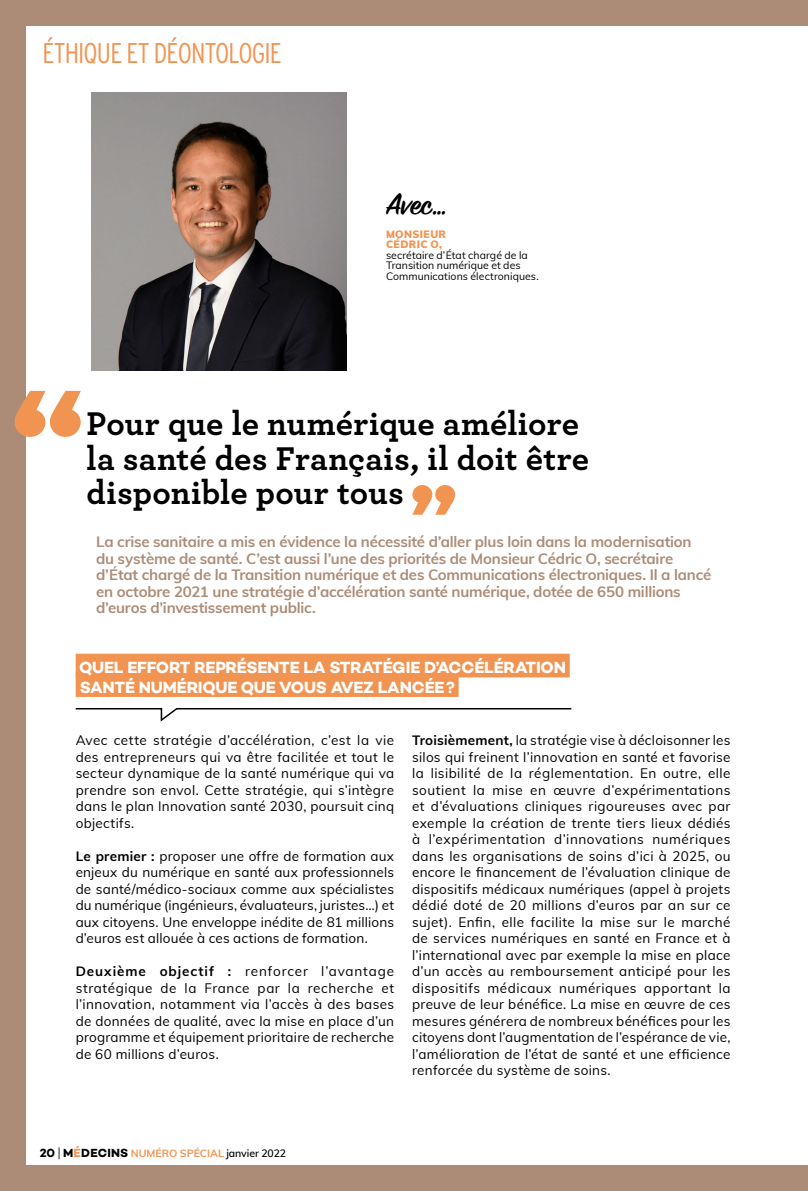
<style>
.page{position:relative;width:808px;height:1191px;background:#fff}
.page>*{position:absolute;margin:0;border:0;box-sizing:border-box;transform-origin:0 0}
.t1{font:700 34.5px/34.5px "Archer";letter-spacing:.005em;color:#000}
.t2{font:600 33.3px "Sign Painter House Script";color:#000}
.t3{font:300 condensed 28.5px "Interstate";letter-spacing:-.03em;color:#f29451}
.t4{font:700 16.5px/19.5px "Campton";letter-spacing:-.01em;color:#fff}
.t5{font:700 15px/16.5px "Muli";letter-spacing:-.015em;color:#ac8c76}
.t6{font:13.5px/16.5px "Muli";letter-spacing:.02em;color:#000;text-align:justify}
.t7{font:10.5px/10.5px "Muli";letter-spacing:.005em;color:#000}
.t8{font:700 10.5px "Muli";letter-spacing:.01em;color:#f29451}
.t9{font:900 10.5px/10.5px "Muli";letter-spacing:.03em;color:#f29451}
.s1{font-weight:700}
.s2{font-family:"Campton";font-size:12px;color:#000}
.s3{font-family:"Interstate";font-weight:300;font-stretch:condensed;font-size:12px;color:#000}
.s4{font-family:"Campton";font-size:12px}
.s5{font-weight:600;color:#000}
</style>
<div class="page">
<svg style="left:75px;top:708px;width:497px;height:14px"></svg>
<div style="left:0;top:0;width:25px;height:1191px;background:#ac8c76"></div>
<div style="left:0;top:0;width:808px;height:25px;background:#ac8c76"></div>
<div style="left:0;top:1165px;width:808px;height:26px;background:#ac8c76"></div>
<svg style="left:412px;top:485px;width:43px;height:30px"></svg>
<svg style="left:15px;top:391px;width:66px;height:46px"></svg>
<img style="left:91px;top:92px;width:255px;height:278px">
<div style="left:76px;top:653px;width:494px;height:24px;background:#f29451"></div>
<div style="left:76px;top:673px;width:383px;height:24px;background:#f29451"></div>
<h3 class="t3" style="left:43px;top:37px;width:241px">ÉTHIQUE ET DÉONTOLOGIE</h3>
<h2 class="t2" style="left:386px;top:184px;width:63px">Avec…</h2>
<p class="t9" style="left:386px;top:228px;width:62px">MONSIEUR<br>CÉDRIC O,</p>
<p class="t7" style="left:386px;top:249px;width:154px">secrétaire d’État chargé de la<br>Transition numérique et des<br>Communications électroniques.</p>
<h1 class="t1" style="left:87px;top:404px;width:504px">Pour que le numérique améliore la santé des Français, il doit être disponible pour tous</h1>
<p class="t5" style="left:96px;top:533px;width:617px">La crise sanitaire a mis en évidence la nécessité d’aller plus loin dans la modernisation du système de santé. C’est aussi l’une des priorités de Monsieur Cédric O, secrétaire d’État chargé de la Transition numérique et des Communications électroniques. Il a lancé en octobre 2021 une stratégie d’accélération santé numérique, dotée de 650 millions d’euros d’investissement public.</p>
<p class="t4" style="left:79px;top:657px;width:488px">QUEL EFFORT REPRÉSENTE LA STRATÉGIE D’ACCÉLÉRATION<br>SANTÉ NUMÉRIQUE QUE VOUS AVEZ LANCÉE?</p>
<p class="t6" style="left:76px;top:731px;width:320px">Avec cette stratégie d’accélération, c’est la vie des entrepreneurs qui va être facilitée et tout le secteur dynamique de la santé numérique qui va prendre son envol. Cette stratégie, qui s’intègre dans le plan Innovation santé 2030, poursuit cinq objectifs.</p>
<p class="t6" style="left:76px;top:847px;width:320px"><span class="s1">Le premier :</span> proposer une offre de formation aux enjeux du numérique en santé aux professionnels de santé/médico-sociaux comme aux spécialistes du numérique (ingénieurs, évaluateurs, juristes…) et aux citoyens. Une enveloppe inédite de 81 millions d’euros est allouée à ces actions de formation.</p>
<p class="t6" style="left:76px;top:962px;width:320px"><span class="s1">Deuxième objectif :</span> renforcer l’avantage stratégique de la France par la recherche et l’innovation, notamment via l’accès à des bases de données de qualité, avec la mise en place d’un programme et équipement prioritaire de recherche de 60 millions d’euros.</p>
<p class="t6" style="left:412px;top:731px;width:320px"><span class="s1">Troisièmement,</span> la stratégie vise à décloisonner les silos qui freinent l’innovation en santé et favorise la lisibilité de la réglementation. En outre, elle soutient la mise en œuvre d’expérimentations et d’évaluations cliniques rigoureuses avec par exemple la création de trente tiers lieux dédiés à l’expérimentation d’innovations numériques dans les organisations de soins d’ici à 2025, ou encore le financement de l’évaluation clinique de dispositifs médicaux numériques (appel à projets dédié doté de 20 millions d’euros par an sur ce sujet). Enfin, elle facilite la mise sur le marché de services numériques en santé en France et à l’international avec par exemple la mise en place d’un accès au remboursement anticipé pour les dispositifs médicaux numériques apportant la preuve de leur bénéfice. La mise en œuvre de ces mesures générera de nombreux bénéfices pour les citoyens dont l’augmentation de l’espérance de vie, l’amélioration de l’état de santé et une efficience renforcée du système de soins.</p>
<p class="t8" style="left:40px;top:1145px;width:248px"><span class="s2">20</span> <span class="s3">|</span> <span class="s2">M</span><span class="s4">É</span><span class="s2">DECINS</span> NUMÉRO SPÉCIAL <span class="s5">janvier 2022</span></p>
</div>
